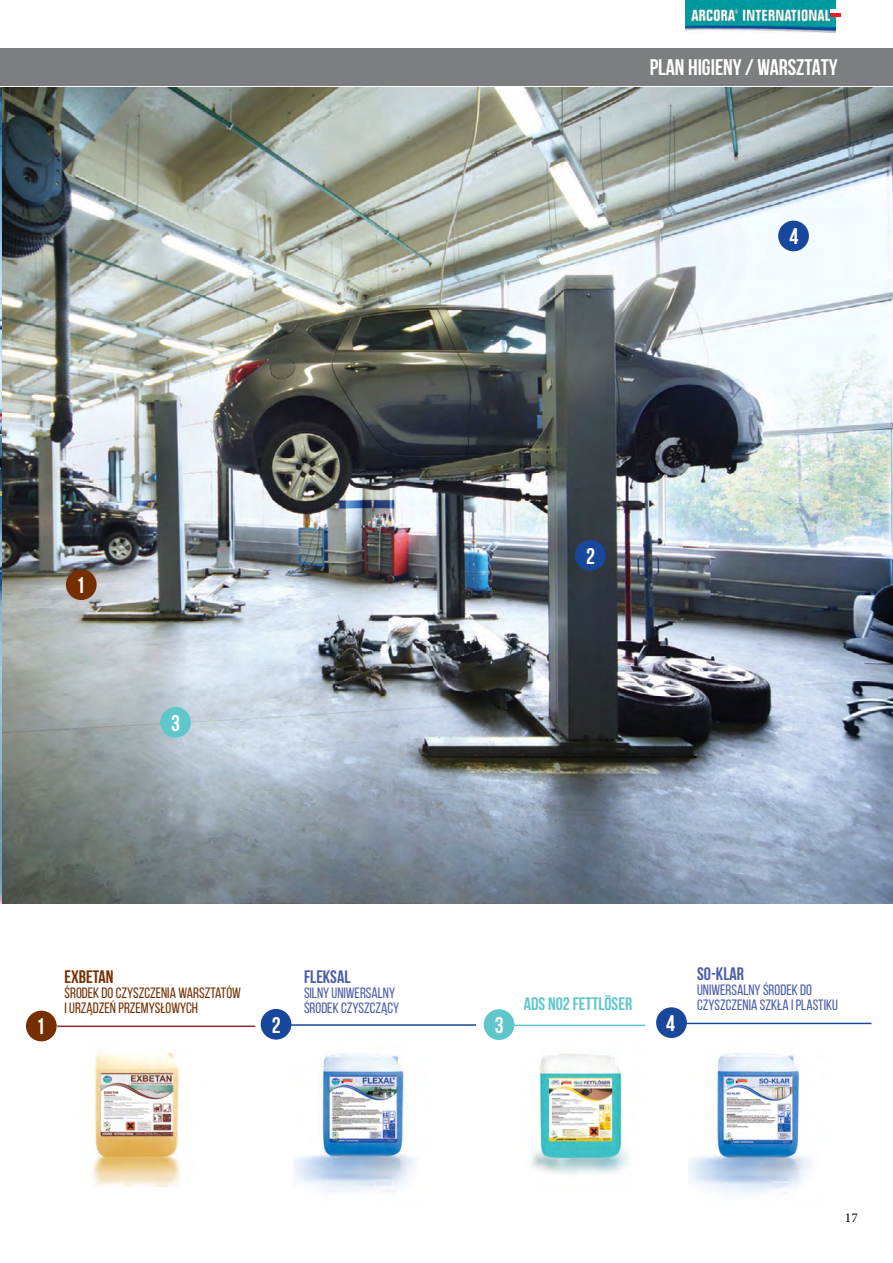
<style>
.page{position:relative;width:893px;height:1263px;background:#fff}
.page>*{position:absolute;margin:0;border:0;box-sizing:border-box;transform-origin:0 0}
.t1{font:700 22.5px "Bebas Neue";color:#fff}
.t2{font:700 18px "Bebas Neue";color:#5fc7cc}
.t3{font:700 18px "Bebas Neue";color:#495ca9}
.t4{font:700 18px "Bebas Neue";color:#762f00}
.t5{font:15px/15px "Bebas Neue";color:#495ca9}
.t6{font:15px/15px "Bebas Neue";color:#762f00}
.t7{font:13.5px "Minion Pro";color:#000}
</style>
<div class="page">
<img style="left:689px;top:1053px;width:123px;height:142px">
<img style="left:2px;top:88px;width:891px;height:815px">
<img style="left:0;top:88px;width:2px;height:816px">
<div style="left:66px;top:569px;width:31px;height:31px;background:#762f00;border-radius:50%"></div>
<hr style="left:57px;top:1025px;width:198px;height:2px;background:#912f34">
<div style="left:778px;top:221px;width:31px;height:30px;background:#18479c;border-radius:50%"></div>
<hr style="left:676px;top:1023px;width:195px;height:1px;background:#18479c">
<div style="left:26px;top:1011px;width:31px;height:30px;background:#762f00;border-radius:50%"></div>
<div style="left:656px;top:1007px;width:31px;height:31px;background:#18479c;border-radius:50%"></div>
<img style="left:686px;top:0;width:149px;height:3px">
<img style="left:685px;top:3px;width:150px;height:29px">
<hr style="left:830px;top:13px;width:11px;height:4px;background:#ed1c28">
<hr style="left:830px;top:9px;width:11px;height:4px;background:#fff">
<hr style="left:0;top:48px;width:4px;height:38px;background:#7c7e81">
<div style="left:4px;top:48px;width:889px;height:38px;background:#7c7e81"></div>
<img style="left:294px;top:1053px;width:121px;height:140px">
<hr style="left:281px;top:1024px;width:195px;height:2px;background:#18479c">
<div style="left:261px;top:1009px;width:30px;height:31px;background:#18479c;border-radius:50%"></div>
<img style="left:531px;top:1053px;width:98px;height:122px">
<hr style="left:504px;top:1025px;width:141px;height:1px;background:#5fc7cc">
<div style="left:484px;top:1009px;width:30px;height:31px;background:#5fc7cc;border-radius:50%"></div>
<div style="left:160px;top:707px;width:31px;height:31px;background:#5fc7cc;border-radius:50%"></div>
<div style="left:575px;top:540px;width:31px;height:31px;background:#18479c;border-radius:50%"></div>
<img style="left:92px;top:1051px;width:89px;height:135px">
<h1 class="t1" style="left:650px;top:55px;width:190px">PLAN HIGIENY / WARSZTATY</h1>
<h1 class="t1" style="left:789px;top:224px;width:10px">4</h1>
<h1 class="t1" style="left:76px;top:573px;width:10px">1</h1>
<h1 class="t1" style="left:171px;top:711px;width:10px">3</h1>
<h1 class="t1" style="left:586px;top:544px;width:10px">2</h1>
<p class="t3" style="left:304px;top:967px;width:48px">FLEKSAL</p>
<p class="t5" style="left:304px;top:985px;width:97px">SILNY UNIWERSALNY<br>ŚRODEK CZYSZCZĄCY</p>
<p class="t4" style="left:65px;top:966px;width:51px">EXBETAN</p>
<p class="t6" style="left:65px;top:985px;width:178px">ŚRODEK DO CZYSZCZENIA WARSZTATÓW<br>I URZĄDZEŃ PRZEMYSŁOWYCH</p>
<p class="t2" style="left:524px;top:994px;width:110px">ADS NO2 FETTLÖSER</p>
<h1 class="t1" style="left:36px;top:1014px;width:10px">1</h1>
<h1 class="t1" style="left:666px;top:1011px;width:10px">4</h1>
<h1 class="t1" style="left:272px;top:1012px;width:10px">2</h1>
<h1 class="t1" style="left:495px;top:1013px;width:10px">3</h1>
<p class="t3" style="left:697px;top:964px;width:48px">SO-KLAR</p>
<p class="t5" style="left:697px;top:982px;width:142px">UNIWERSALNY ŚRODEK DO<br>CZYSZCZENIA SZKŁA I PLASTIKU</p>
<p class="t7" style="left:845px;top:1208px;width:14px">17</p>
</div>
